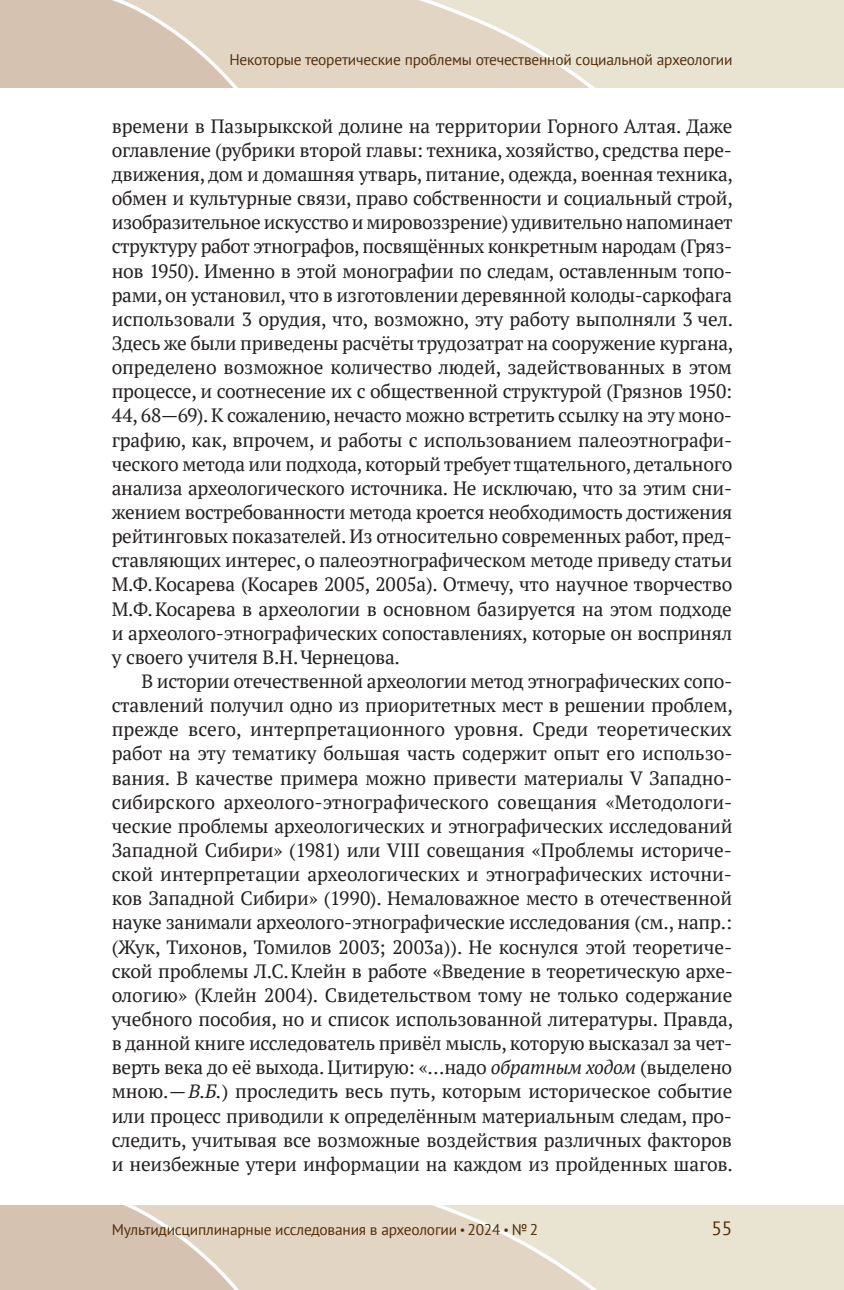
<style>
.page{position:relative;width:844px;height:1290px;background:#fff}
.page>*{position:absolute;margin:0;border:0;box-sizing:border-box;transform-origin:0 0}
.t1{font:19.25px/24.2px "PT Serif";letter-spacing:-.015em;color:#231f20;text-align:justify}
.t2{font:19.25px "PT Sans";color:#522e07}
.t3{font:15.4px "PT Sans";letter-spacing:-.015em;color:#522e07}
.s1{font-style:italic}
.s2{font-size:12.25px}
</style>
<div class="page">
<svg style="left:0;top:0;width:308px;height:88px;background:#dacab9"></svg>
<svg style="left:308px;top:0;width:535px;height:88px;background:#e6ddcc"></svg>
<svg style="left:0;top:1205px;width:308px;height:85px;background:#dacab9"></svg>
<svg style="left:308px;top:1205px;width:535px;height:85px;background:#e6ddcc"></svg>
<p class="t3" style="left:229px;top:50px;width:504px">Некоторые теоретические проблемы отечественной социальной археологии</p>
<p class="t1" style="left:112px;top:114px;width:623px">времени в Пазырыкской долине на территории Горного Алтая. Даже оглавление (рубрики второй главы: техника, хозяйство, средства пере&shy;движения, дом и домашняя утварь, питание, одежда, военная техника, обмен и культурные связи, право собственности и социальный строй, изобразительное искусство и мировоззрение) удивительно напоминает структуру работ этнографов, посвящённых конкретным народам (Гряз&shy;нов 1950). Именно в этой монографии по следам, оставленным топо&shy;рами, он установил, что в изготовлении деревянной колоды--саркофага использовали 3 орудия, что, возможно, эту работу выполняли 3 чел.<br>Здесь же были приведены расчёты трудозатрат на сооружение кургана, определено возможное количество людей, задействованных в этом процессе, и соотнесение их с общественной структурой (Грязнов 1950:<br>44, 68—69). К сожалению, нечасто можно встретить ссылку на эту моно&shy;графию, как, впрочем, и работы с использованием палеоэтнографи&shy;ческого метода или подхода, который требует тщательного, детального анализа археологического источника. Не исключаю, что за этим сни&shy;жением востребованности метода кроется необходимость достижения рейтинговых показателей. Из относительно современных работ, пред&shy;ставляющих интерес, о палеоэтнографическом методе приведу статьи М.Ф.Косарева (Косарев 2005, 2005а). Отмечу, что научное творчество М.Ф.Косарева в археологии в основном базируется на этом подходе и археолого-этнографических сопоставлениях, которые он воспринял у своего учителя В.Н.Чернецова.</p>
<p class="t1" style="left:112px;top:669px;width:623px;text-indent:30px">В истории отечественной археологии метод этнографических сопо&shy;ставлений получил одно из приоритетных мест в решении проблем, прежде всего, интерпретационного уровня. Среди теоретических работ на эту тематику большая часть содержит опыт его использо&shy;вания. В качестве примера можно привести материалы V Западно&shy;сибирского археолого-этнографического совещания «Методологи&shy;ческие проблемы археологических и этнографических исследований Западной Сибири» (1981) или VIII совещания «Проблемы историче&shy;ской интерпретации археологических и этнографических источни&shy;ков Западной Сибири» (1990). Немаловажное место в отечественной науке занимали археолого-этнографические исследования (см., напр.: (Жук, Тихонов, Томилов 2003; 2003а)). Не коснулся этой теоретиче&shy;ской проблемы Л.С.Клейн в работе «Введение в теоретическую архе&shy;ологию» (Клейн 2004). Свидетельством тому не только содержание учебного пособия, но и список использованной литературы. Правда, в данной книге исследователь привёл мысль, которую высказал за чет&shy;верть века до её выхода. Цитирую: «…надо <span class="s1">обратным ходом</span> (выделено мною.—<span class="s1">В.Б.</span>) проследить весь путь, которым историческое событие или процесс приводили к определённым материальным следам, про&shy;следить, учитывая все возможные воздействия различных факторов и неизбежные утери информации на каждом из пройденных шагов.</p>
<p class="t3" style="left:112px;top:1220px;width:428px">Мультидисциплинарные исследования в археологии <span class="s2">•</span> 2024 <span class="s2">•</span> №2</p>
<p class="t2" style="left:711px;top:1216px;width:22px">55</p>
</div>
